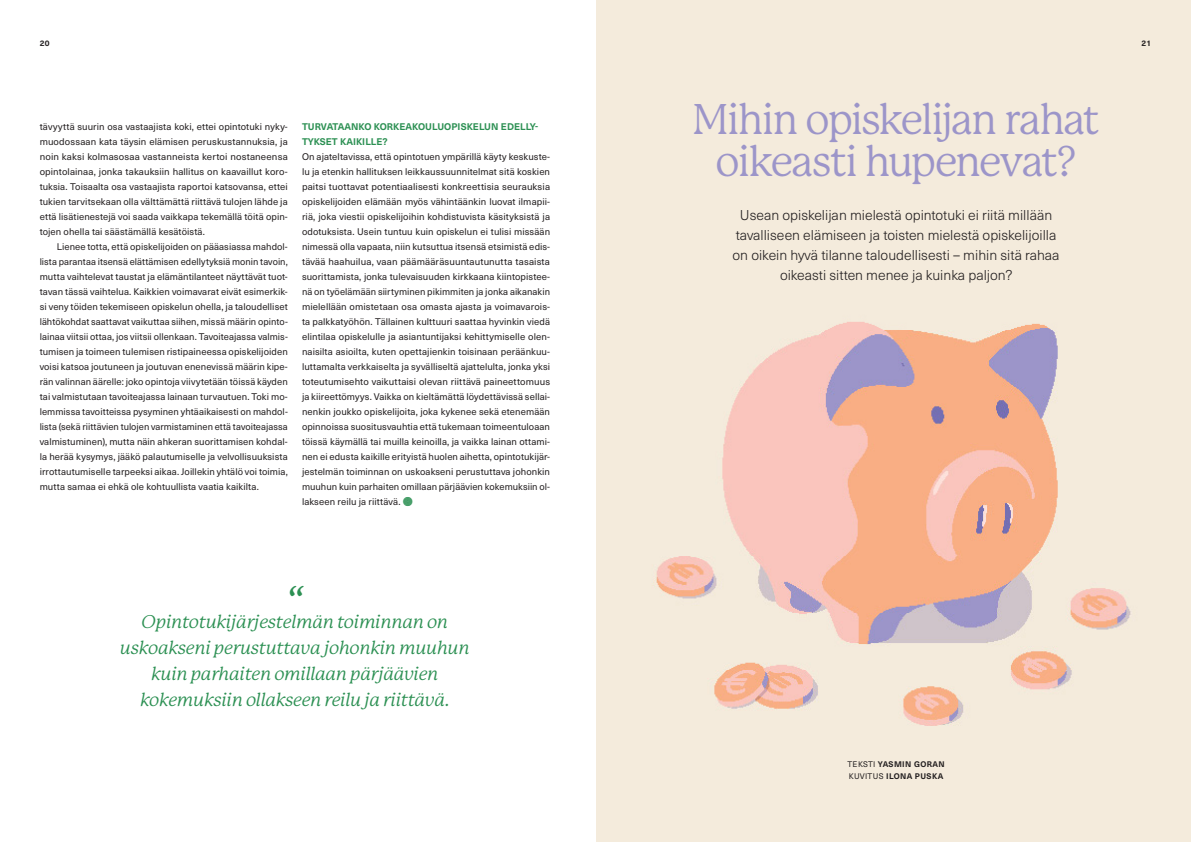
<style>
.page{position:relative;width:1191px;height:842px;background:#fff}
.page>*{position:absolute;margin:0;border:0;box-sizing:border-box;transform-origin:0 0}
.iso_otsikko_2{font:42px "P22 Mackinac Pro";letter-spacing:-.05em;color:#9c95c9}
.t1{font:italic 36px "P22 Mackinac Pro";color:#2c9053}
.lainaus{font:italic 18px/26px "P22 Mackinac Pro";letter-spacing:-.025em;color:#2c9053;text-align:center}
.ingressi{font:300 14px/20px "Neue Haas Unica W1 G";color:#231f20;text-align:center}
.leipis{font:9.5px/15px "Neue Haas Unica W1 G";letter-spacing:.01em;color:#231f20;text-align:justify}
.leipis_sisennetty{font:9.5px/15px "Neue Haas Unica W1 G";letter-spacing:.01em;color:#231f20;text-align:justify}
.väliotsikko{font:700 9.5px/15px "Neue Haas Unica W1 G";letter-spacing:.01em;color:#2c9053}
.tekijänimike{font:700 8px "Neue Haas Unica W1 G";letter-spacing:.05em;color:#231f20}
.s1{font-family:"Soleil Xb";color:#2c9053}
.s2{font-weight:400}
</style>
<div class="page">
<img style="left:596px;top:0;width:595px;height:842px">
<p class="tekijänimike" style="left:40px;top:37px;width:11px">20</p>
<p class="tekijänimike" style="left:1141px;top:37px;width:11px">21</p>
<p class="leipis" style="left:40px;top:118px;width:250px">tävyyttä suurin osa vastaajista koki, ettei opintotuki nyky&shy;muodossaan kata täysin elämisen peruskustannuksia, ja noin kaksi kolmasosaa vastanneista kertoi nostaneensa opintolainaa, jonka takauksiin hallitus on kaavaillut koro&shy;tuksia. Toisaalta osa vastaajista raportoi katsovansa, ettei tukien tarvitsekaan olla välttämättä riittävä tulojen lähde ja että lisätienestejä voi saada vaikkapa tekemällä töitä opin&shy;tojen ohella tai säästämällä kesätöistä.</p>
<p class="leipis_sisennetty" style="left:40px;top:238px;width:250px;text-indent:17px">Lienee totta, että opiskelijoiden on pääasiassa mahdol&shy;lista parantaa itsensä elättämisen edellytyksiä monin tavoin, mutta vaihtelevat taustat ja elämäntilanteet näyttävät tuot&shy;tavan tässä vaihtelua. Kaikkien voimavarat eivät esimerkik&shy;si veny töiden tekemiseen opiskelun ohella, ja taloudelliset lähtökohdat saattavat vaikuttaa siihen, missä määrin opinto&shy;lainaa viitsii ottaa, jos viitsii ollenkaan. Tavoiteajassa valmis&shy;tumisen ja toimeen tulemisen ristipaineessa opiskelijoiden voisi katsoa joutuneen ja joutuvan enenevissä määrin kipe&shy;rän valinnan äärelle: joko opintoja viivytetään töissä käyden tai valmistutaan tavoiteajassa lainaan turvautuen. Toki mo&shy;lemmissa tavoitteissa pysyminen yhtäaikaisesti on mahdol&shy;lista (sekä riittävien tulojen varmistaminen että tavoiteajassa valmistuminen), mutta näin ahkeran suorittamisen kohdal&shy;la herää kysymys, jääkö palautumiselle ja velvollisuuksista irrottautumiselle tarpeeksi aikaa. Joillekin yhtälö voi toimia, mutta samaa ei ehkä ole kohtuullista vaatia kaikilta.</p>
<p class="väliotsikko" style="left:302px;top:118px;width:238px">TURVATAANKO KORKEAKOULUOPISKELUN EDELLY-<br>TYKSET KAIKILLE?</p>
<p class="leipis" style="left:302px;top:148px;width:250px">On ajateltavissa, että opintotuen ympärillä käyty keskuste&shy;lu ja etenkin hallituksen leikkaussuunnitelmat sitä koskien paitsi tuottavat potentiaalisesti konkreettisia seurauksia opiskelijoiden elämään myös vähintäänkin luovat ilmapii&shy;riä, joka viestii opiskelijoihin kohdistuvista käsityksistä ja odotuksista. Usein tuntuu kuin opiskelun ei tulisi missään nimessä olla vapaata, niin kutsuttua itsensä etsimistä edis&shy;tävää haahuilua, vaan päämääräsuuntautunutta tasaista suorittamista, jonka tulevaisuuden kirkkaana kiintopistee&shy;nä on työelämään siirtyminen pikimmiten ja jonka aikanakin mielellään omistetaan osa omasta ajasta ja voimavarois&shy;ta palkkatyöhön. Tällainen kulttuuri saattaa hyvinkin viedä elintilaa opiskelulle ja asiantuntijaksi kehittymiselle olen&shy;naisilta asioilta, kuten opettajienkin toisinaan peräänkuu&shy;luttamalta verkkaiselta ja syvälliseltä ajattelulta, jonka yksi toteutumisehto vaikuttaisi olevan riittävä paineettomuus ja kiireettömyys. Vaikka on kieltämättä löydettävissä sellai&shy;nenkin joukko opiskelijoita, joka kykenee sekä etenemään opinnoissa suositusvauhtia että tukemaan toimeentuloaan töissä käymällä tai muilla keinoilla, ja vaikka lainan ottami&shy;nen ei edusta kaikille erityistä huolen aihetta, opintotukijär&shy;jestelmän toiminnan on uskoakseni perustuttava johonkin muuhun kuin parhaiten omillaan pärjäävien kokemuksiin ol&shy;lakseen reilu ja riittävä. <span class="s1">7</span></p>
<p class="t1" style="left:286px;top:579px;width:18px">“</p>
<p class="lainaus" style="left:120px;top:609px;width:351px">Opintotukijärjestelmän toiminnan on uskoakseni perustuttava johonkin muuhun kuin parhaiten omillaan pärjäävien kokemuksiin ollakseen reilu ja riittävä.</p>
<p class="iso_otsikko_2" style="left:692px;top:95px;width:409px">Mihin opiskelijan rahat</p>
<p class="iso_otsikko_2" style="left:715px;top:137px;width:363px">oikeasti hupenevat?</p>
<p class="ingressi" style="left:732px;top:204px;width:328px">Usean opiskelijan mielestä opintotuki ei riitä millään tavalliseen elämiseen ja toisten mielestä opiskelijoilla on oikein hyvä tilanne taloudellisesti – mihin sitä rahaa oikeasti sitten menee ja kuinka paljon?</p>
<p class="tekijänimike" style="left:847px;top:758px;width:98px"><span class="s2">TEKSTI</span> YASMIN GORAN</p>
<p class="tekijänimike" style="left:849px;top:770px;width:96px"><span class="s2">KUVITUS</span> ILONA PUSKA</p>
</div>
